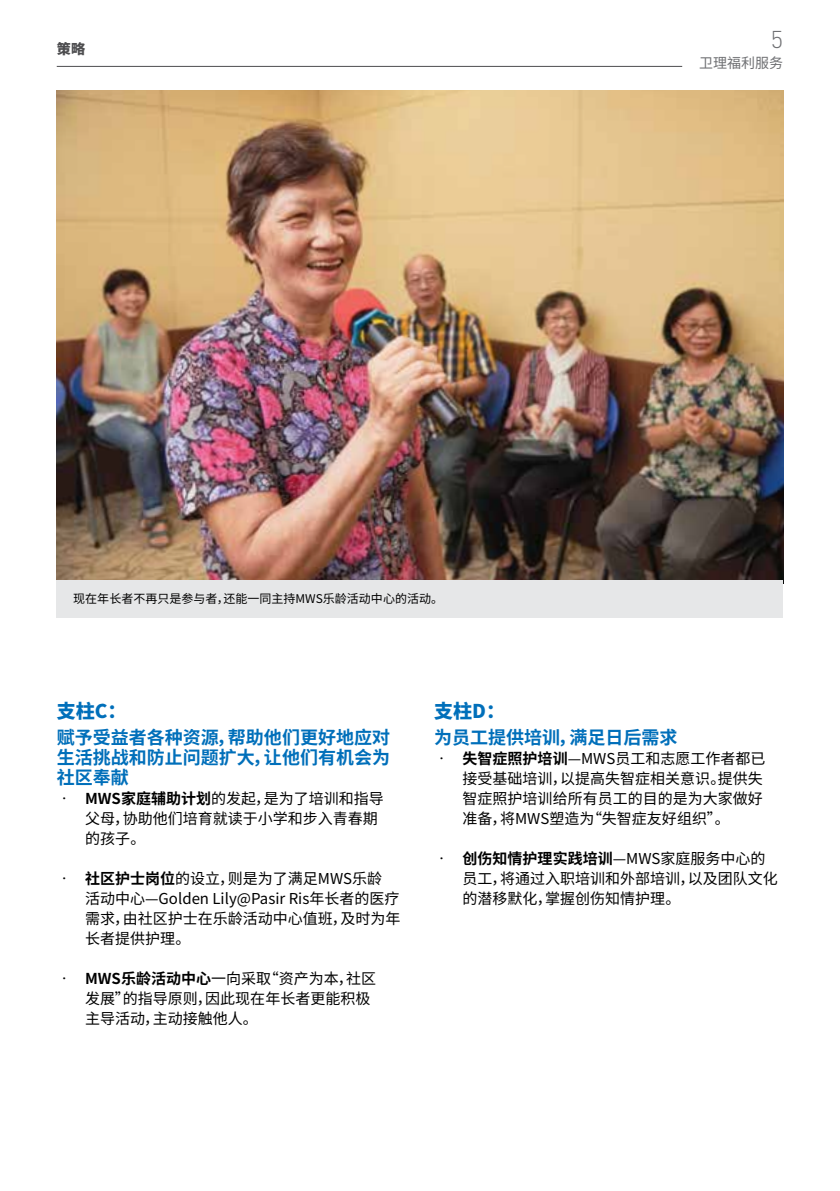
<style>
.page{position:relative;width:840px;height:1191px;background:#fff}
.page>*{position:absolute;margin:0;border:0;box-sizing:border-box;transform-origin:0 0}
.t1{font:300 24px "DIN";color:#6d6e71}
.t2{font:900 19px "Noto Sans CJ Ksc";color:#006fba}
.t3{font:700 18px/20px "Noto Sans CJ Ksc";color:#006fba;text-align:justify}
.t4{font:15px/20px "Noto Sans CJ Ksc";color:#000}
.t5{font:14px "Noto Sans CJ Ksc";color:#6d6e71}
.t6{font:900 14px "Noto Sans CJ Ksc";color:#4d4d4f}
.t7{font:12px "Noto Sans CJ Ksc";color:#000}
.s1{font-weight:700}
</style>
<div class="page">
<img style="left:57px;top:90px;width:725px;height:491px">
<div style="left:57px;top:581px;width:725px;height:37px;background:#e6e7e8"></div>
<hr style="left:57px;top:66px;width:624px;height:1px;background:#4d4d4f">
<p class="t6" style="left:57px;top:41px;width:30px">策略</p>
<p class="t7" style="left:73px;top:591px;width:371px">现在年长者不再只是参与者，还能一同主持MWS乐龄活动中心的活动。</p>
<h1 class="t1" style="left:770px;top:24px;width:14px">5</h1>
<p class="t5" style="left:698px;top:54px;width:85px">卫理福利服务</p>
<p class="t2" style="left:57px;top:701px;width:71px">支柱C：</p>
<p class="t3" style="left:57px;top:728px;width:334px">赋予受益者各种资源，帮助他们更好地应对生活挑战和防止问题扩大，让他们有机会为社区奉献</p>
<p class="t4" style="left:85px;top:789px;width:300px;text-indent:-28px">• <span class="s1">MWS家庭辅助计划</span>的发起，是为了培训和指导父母，协助他们培育就读于小学和步入青春期的孩子。</p>
<p class="t4" style="left:85px;top:869px;width:316px;text-indent:-28px">• <span class="s1">社区护士岗位</span>的设立，则是为了满足MWS乐龄活动中心—Golden Lily@Pasir Ris年长者的医疗需求，由社区护士在乐龄活动中心值班，及时为年长者提供护理。</p>
<p class="t4" style="left:85px;top:969px;width:292px;text-indent:-28px">• <span class="s1">MWS乐龄活动中心</span>一向采取“资产为本，社区发展”的指导原则，因此现在年长者更能积极主导活动，主动接触他人。</p>
<p class="t2" style="left:434px;top:701px;width:72px">支柱D：</p>
<p class="t3" style="left:434px;top:728px;width:244px">为员工提供培训，满足日后需求</p>
<p class="t4" style="left:462px;top:749px;width:304px;text-indent:-28px">• <span class="s1">失智症照护培训</span>—MWS员工和志愿工作者都已接受基础培训，以提高失智症相关意识。提供失智症照护培训给所有员工的目的是为大家做好准备，将MWS塑造为“失智症友好组织”。</p>
<p class="t4" style="left:462px;top:849px;width:316px;text-indent:-28px">• <span class="s1">创伤知情护理实践培训</span>—MWS家庭服务中心的员工，将通过入职培训和外部培训，以及团队文化的潜移默化，掌握创伤知情护理。</p>
</div>
